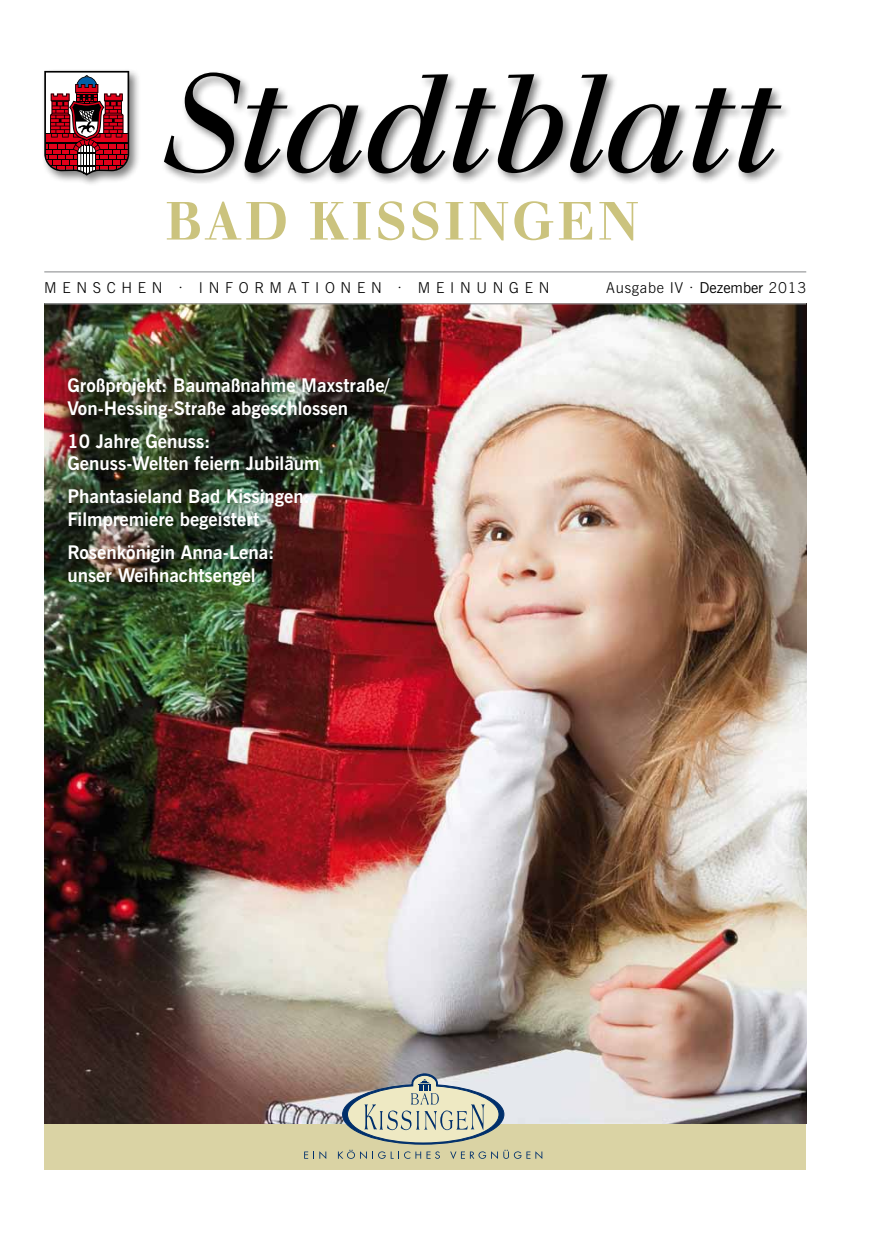
<style>
.page{position:relative;width:886px;height:1241px;background:#fff}
.page>*{position:absolute;margin:0;border:0;box-sizing:border-box;transform-origin:0 0}
.t1{font:italic 145.88px "Walbaum EF";letter-spacing:-.02em;color:#000}
.t2{font:500 56.25px "Walbaum EF";letter-spacing:.05em;color:#cbc37e}
.t3{font:700 18.75px/22.5px "News Gothic BT";color:#fff}
.t4{font:300 15px "News Gothic BT";letter-spacing:.38em;color:#000}
.t5{font:300 15px "News Gothic BT";letter-spacing:.05em;color:#000}
.s1{font-weight:400}
</style>
<div class="page">
<div style="left:44px;top:1120px;width:762px;height:49px;background:#dad3a4"></div>
<img style="left:44px;top:304px;width:762px;height:819px">
<hr style="left:44px;top:271px;width:762px;height:1px;background:#9c9e9f">
<div style="left:160px;top:69px;width:632px;height:116px;background:#000;opacity:.5"></div>
<div style="left:41px;top:68px;width:100px;height:118px;background:#000;opacity:.5"></div>
<svg style="left:44px;top:71px;width:85px;height:105px"></svg>
<svg style="left:342px;top:1073px;width:162px;height:70px"></svg>
<svg style="left:304px;top:1151px;width:22px;height:7px"></svg>
<svg style="left:338px;top:1149px;width:102px;height:9px"></svg>
<svg style="left:450px;top:1149px;width:92px;height:9px"></svg>
<hr style="left:44px;top:303px;width:762px;height:1px;background:#9c9e9f">
<h1 class="t1" style="left:163px;top:44px;width:619px">Stadtblatt</h1>
<h2 class="t2" style="left:165px;top:190px;width:476px">BAD KISSINGEN</h2>
<p class="t4" style="left:44px;top:279px;width:507px">MENSCHEN · INFORM ATI ONEN · MEI NUNGEN</p>
<p class="t5" style="left:606px;top:279px;width:202px">AUSGABE IV · <span class="s1">Dezember</span> 2013</p>
<p class="t3" style="left:67px;top:374px;width:324px">Großprojekt: Baumaßnahme Maxstraße/<br>Von-Hessing-Straße abgeschlossen</p>
<p class="t3" style="left:67px;top:429px;width:254px">10 Jahre Genuss:<br>Genuss-Welten feiern Jubiläum</p>
<p class="t3" style="left:67px;top:485px;width:244px">Phantasieland Bad Kissingen:<br>Filmpremiere begeistert</p>
<p class="t3" style="left:67px;top:541px;width:209px">Rosenkönigin Anna-Lena: unser Weihnachtsengel</p>
</div>
